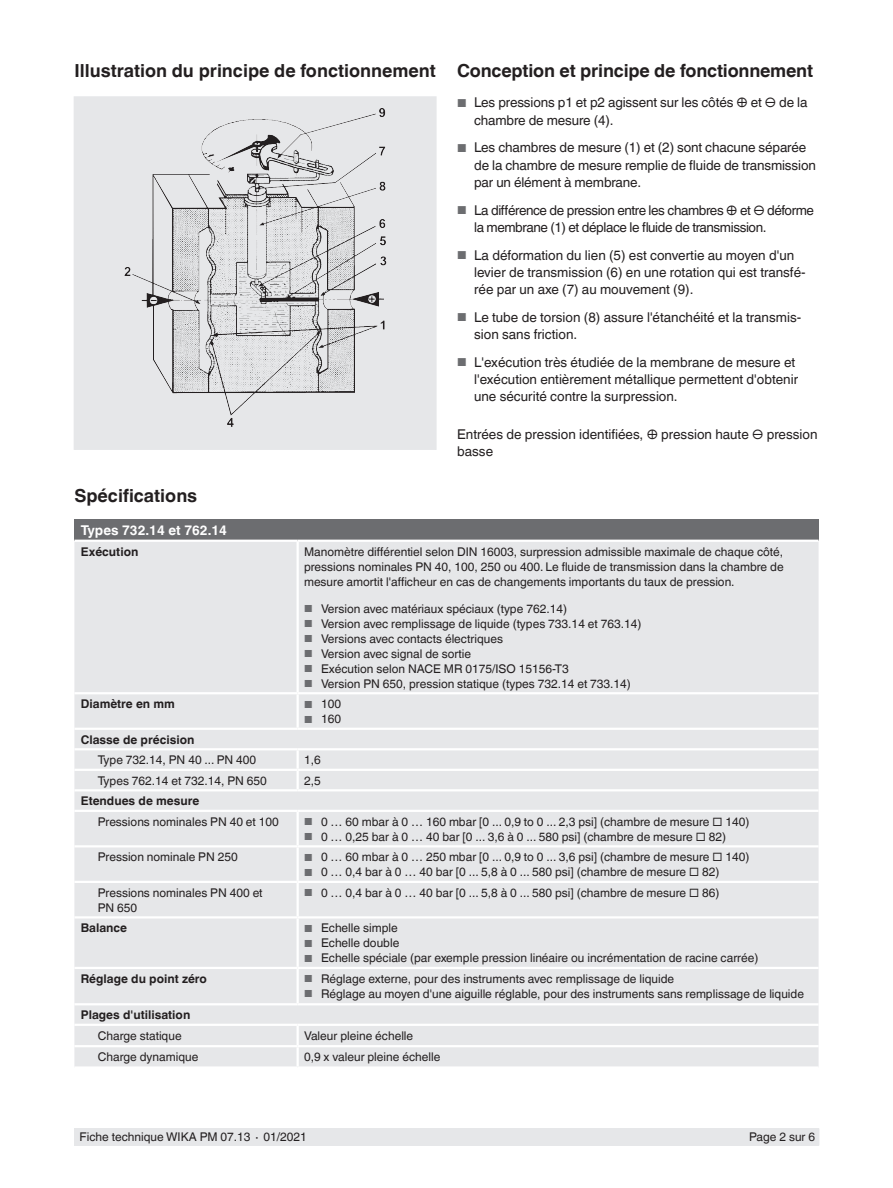
<style>
.page{position:relative;width:893px;height:1188px;background:#fff}
.page>*{position:absolute;margin:0;border:0;box-sizing:border-box;transform-origin:0 0}
.t1{font:700 18px "Helvetica World";color:#231f20}
.t2{font:13.5px/17.2px "Helvetica World";color:#231f20}
.t3{font:13.5px/17.2px "Helvetica World";letter-spacing:-.03em;color:#231f20}
.t4{font:700 13.5px "Helvetica World";color:#fff}
.t5{font:12px/15px "Helvetica World";color:#231f20;text-align:justify}
.t6{font:700 12px "Helvetica World";color:#231f20}
.s1{font-size:11.55px;color:#6c6d70}
.s2{font-size:10.2px;color:#6c6d70}
</style>
<div class="page">
<div style="left:75px;top:1128px;width:744px;height:17px;background:#e6e7e9"></div>
<div style="left:74px;top:96px;width:363px;height:354px;background:#e6e7e9"></div>
<img style="left:124px;top:108px;width:263px;height:319px">
<div style="left:74px;top:519px;width:745px;height:22px;background:#6c6d70"></div>
<div style="left:74px;top:542px;width:745px;height:524px;background:#e6e7e9"></div>
<hr style="left:74px;top:540px;width:224px;height:2px;background:#fff">
<hr style="left:298px;top:540px;width:521px;height:2px;background:#fff">
<hr style="left:74px;top:728px;width:224px;height:2px;background:#fff">
<hr style="left:298px;top:728px;width:521px;height:2px;background:#fff">
<hr style="left:74px;top:748px;width:224px;height:2px;background:#fff">
<hr style="left:298px;top:748px;width:521px;height:2px;background:#fff">
<hr style="left:74px;top:789px;width:224px;height:2px;background:#fff">
<hr style="left:298px;top:789px;width:521px;height:2px;background:#fff">
<hr style="left:74px;top:810px;width:224px;height:2px;background:#fff">
<hr style="left:298px;top:810px;width:521px;height:2px;background:#fff">
<hr style="left:74px;top:967px;width:224px;height:2px;background:#fff">
<hr style="left:298px;top:967px;width:521px;height:2px;background:#fff">
<svg style="left:297px;top:1026px;width:2px;height:40px"></svg>
<hr style="left:298px;top:1045px;width:521px;height:2px;background:#fff">
<hr style="left:297px;top:542px;width:2px;height:150px;background:#fff">
<hr style="left:74px;top:692px;width:224px;height:2px;background:#fff">
<hr style="left:298px;top:692px;width:521px;height:2px;background:#fff">
<hr style="left:297px;top:694px;width:2px;height:34px;background:#fff">
<hr style="left:74px;top:769px;width:224px;height:2px;background:#fff">
<hr style="left:298px;top:769px;width:521px;height:2px;background:#fff">
<svg style="left:297px;top:750px;width:2px;height:39px"></svg>
<hr style="left:74px;top:1003px;width:224px;height:2px;background:#fff">
<hr style="left:298px;top:1003px;width:521px;height:2px;background:#fff">
<hr style="left:74px;top:1024px;width:224px;height:2px;background:#fff">
<hr style="left:298px;top:1024px;width:521px;height:2px;background:#fff">
<hr style="left:297px;top:812px;width:2px;height:33px;background:#fff">
<hr style="left:74px;top:845px;width:224px;height:2px;background:#fff">
<hr style="left:298px;top:845px;width:521px;height:2px;background:#fff">
<hr style="left:297px;top:847px;width:2px;height:34px;background:#fff">
<hr style="left:74px;top:881px;width:224px;height:2px;background:#fff">
<hr style="left:298px;top:881px;width:521px;height:2px;background:#fff">
<hr style="left:297px;top:883px;width:2px;height:33px;background:#fff">
<hr style="left:74px;top:916px;width:224px;height:3px;background:#fff">
<hr style="left:298px;top:916px;width:521px;height:3px;background:#fff">
<hr style="left:297px;top:919px;width:2px;height:48px;background:#fff">
<hr style="left:297px;top:969px;width:2px;height:34px;background:#fff">
<hr style="left:74px;top:1045px;width:224px;height:2px;background:#fff">
<h1 class="t1" style="left:74px;top:60px;width:740px">Illustration du principe de fonctionnement Conception et principe de fonctionnement</h1>
<p class="t2" style="left:474px;top:94px;width:335px;text-indent:-17px"><span class="s1">■</span> Les pressions p1 et p2 agissent sur les côtés ⊕ et ⊖ de la chambre de mesure (4).</p>
<p class="t2" style="left:474px;top:139px;width:343px;text-indent:-17px"><span class="s1">■</span> Les chambres de mesure (1) et (2) sont chacune séparée de la chambre de mesure remplie de fluide de transmission par un élément à membrane.</p>
<p class="t3" style="left:474px;top:201px;width:341px;text-indent:-17px"><span class="s1">■</span> La différence de pression entre les chambres ⊕ et ⊖ déforme la membrane (1) et déplace le fluide de transmission.</p>
<p class="t2" style="left:474px;top:246px;width:333px;text-indent:-17px"><span class="s1">■</span> La déformation du lien (5) est convertie au moyen d'un levier de transmission (6) en une rotation qui est transfé&shy;rée par un axe (7) au mouvement (9).</p>
<p class="t2" style="left:474px;top:309px;width:329px;text-indent:-17px"><span class="s1">■</span> Le tube de torsion (8) assure l'étanchéité et la transmis&shy;sion sans friction.</p>
<p class="t2" style="left:474px;top:354px;width:325px;text-indent:-17px"><span class="s1">■</span> L'exécution très étudiée de la membrane de mesure et l'exécution entièrement métallique permettent d'obtenir une sécurité contre la surpression.</p>
<p class="t2" style="left:457px;top:426px;width:362px">Entrées de pression identifiées, ⊕ pression haute ⊖ pression basse</p>
<h1 class="t1" style="left:74px;top:485px;width:124px">Spécifications</h1>
<p class="t4" style="left:81px;top:523px;width:148px">Types 732.14 et 762.14</p>
<p class="t6" style="left:81px;top:545px;width:59px">Exécution</p>
<p class="t5" style="left:304px;top:544px;width:481px">Manomètre différentiel selon DIN 16003, surpression admissible maximale de chaque côté, pressions nominales PN 40, 100, 250 ou 400. Le fluide de transmission dans la chambre de mesure amortit l'afficheur en cas de changements importants du taux de pression.</p>
<p class="t5" style="left:304px;top:601px;width:264px"><span class="s2">■</span> Version avec matériaux spéciaux (type 762.14)</p>
<p class="t5" style="left:304px;top:616px;width:339px"><span class="s2">■</span> Version avec remplissage de liquide (types 733.14 et 763.14)</p>
<p class="t5" style="left:304px;top:631px;width:200px"><span class="s2">■</span> Versions avec contacts électriques</p>
<p class="t5" style="left:304px;top:646px;width:169px"><span class="s2">■</span> Version avec signal de sortie</p>
<p class="t5" style="left:304px;top:661px;width:266px"><span class="s2">■</span> Exécution selon NACE MR 0175/ISO 15156-T3</p>
<p class="t5" style="left:304px;top:676px;width:328px"><span class="s2">■</span> Version PN 650, pression statique (types 732.14 et 733.14)</p>
<p class="t6" style="left:81px;top:697px;width:96px">Diamètre en mm</p>
<p class="t5" style="left:304px;top:697px;width:39px"><span class="s2">■</span> 100</p>
<p class="t5" style="left:304px;top:712px;width:39px"><span class="s2">■</span> 160</p>
<p class="t6" style="left:81px;top:733px;width:115px">Classe de précision</p>
<p class="t5" style="left:98px;top:753px;width:160px">Type 732.14, PN 40 ... PN 400</p>
<p class="t5" style="left:304px;top:753px;width:18px">1,6</p>
<p class="t5" style="left:98px;top:773px;width:171px">Types 762.14 et 732.14, PN 650</p>
<p class="t5" style="left:304px;top:773px;width:18px">2,5</p>
<p class="t6" style="left:81px;top:794px;width:120px">Etendues de mesure</p>
<p class="t5" style="left:98px;top:814px;width:183px">Pressions nominales PN 40 et 100</p>
<p class="t5" style="left:304px;top:814px;width:447px"><span class="s2">■</span> 0 … 60 mbar à 0 … 160 mbar [0 ... 0,9 to 0 ... 2,3 psi] (chambre de mesure □ 140)</p>
<p class="t5" style="left:304px;top:829px;width:424px"><span class="s2">■</span> 0 … 0,25 bar à 0 … 40 bar [0 ... 3,6 à 0 ... 580 psi] (chambre de mesure □ 82)</p>
<p class="t5" style="left:98px;top:850px;width:141px">Pression nominale PN 250</p>
<p class="t5" style="left:304px;top:850px;width:447px"><span class="s2">■</span> 0 … 60 mbar à 0 … 250 mbar [0 ... 0,9 to 0 ... 3,6 psi] (chambre de mesure □ 140)</p>
<p class="t5" style="left:304px;top:865px;width:417px"><span class="s2">■</span> 0 … 0,4 bar à 0 … 40 bar [0 ... 5,8 à 0 ... 580 psi] (chambre de mesure □ 82)</p>
<p class="t5" style="left:98px;top:885px;width:166px">Pressions nominales PN 400 et<br>PN 650</p>
<p class="t5" style="left:304px;top:885px;width:417px"><span class="s2">■</span> 0 … 0,4 bar à 0 … 40 bar [0 ... 5,8 à 0 ... 580 psi] (chambre de mesure □ 86)</p>
<p class="t6" style="left:81px;top:921px;width:48px">Balance</p>
<p class="t5" style="left:304px;top:921px;width:95px"><span class="s2">■</span> Echelle simple</p>
<p class="t5" style="left:304px;top:936px;width:97px"><span class="s2">■</span> Echelle double</p>
<p class="t5" style="left:304px;top:951px;width:456px"><span class="s2">■</span> Echelle spéciale (par exemple pression linéaire ou incrémentation de racine carrée)</p>
<p class="t6" style="left:81px;top:972px;width:128px">Réglage du point zéro</p>
<p class="t5" style="left:304px;top:971px;width:372px"><span class="s2">■</span> Réglage externe, pour des instruments avec remplissage de liquide</p>
<p class="t5" style="left:304px;top:986px;width:502px"><span class="s2">■</span> Réglage au moyen d'une aiguille réglable, pour des instruments sans remplissage de liquide</p>
<p class="t6" style="left:81px;top:1008px;width:111px">Plages d'utilisation</p>
<p class="t5" style="left:98px;top:1028px;width:85px">Charge statique</p>
<p class="t5" style="left:304px;top:1028px;width:111px">Valeur pleine échelle</p>
<p class="t5" style="left:98px;top:1050px;width:102px">Charge dynamique</p>
<p class="t5" style="left:304px;top:1050px;width:138px">0,9 x valeur pleine échelle</p>
<p class="t5" style="left:80px;top:1130px;width:229px">Fiche technique WIKA PM 07.13 ∙ 01/2021</p>
<p class="t5" style="left:749px;top:1130px;width:67px">Page 2 sur 6</p>
</div>
